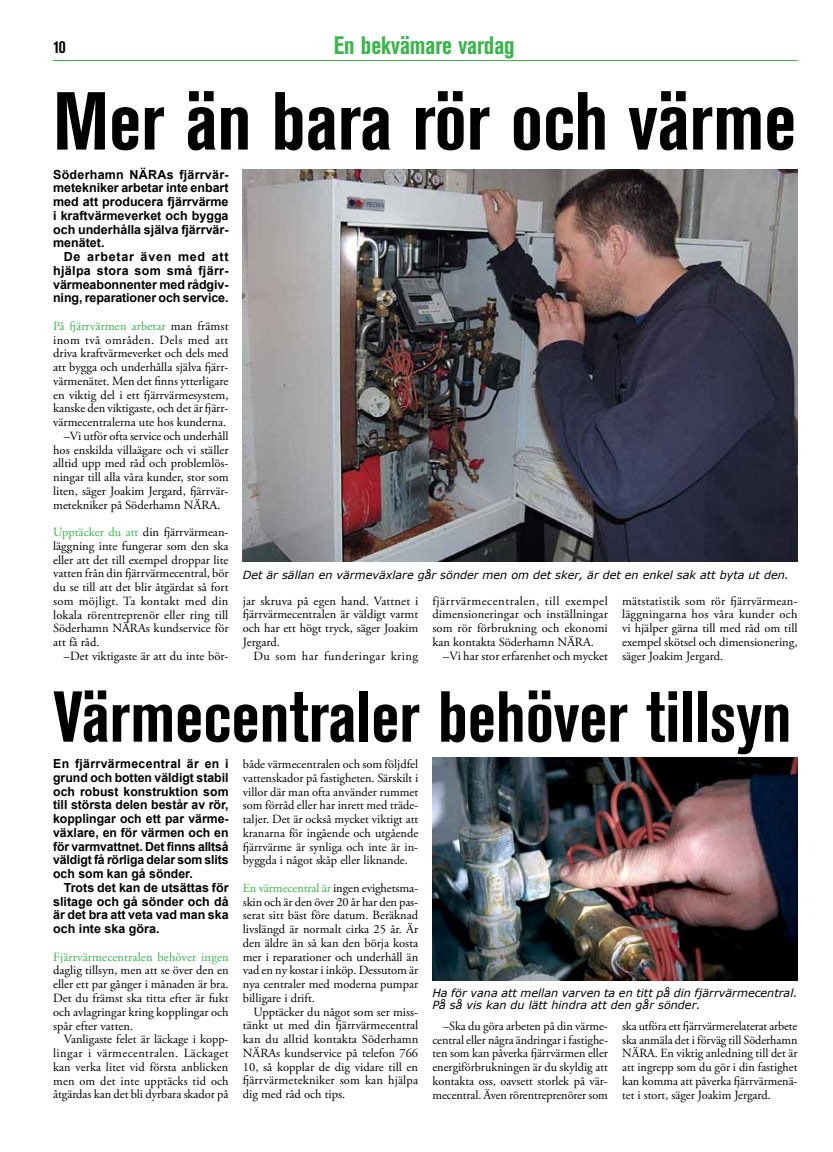
<style>
.page{position:relative;width:833px;height:1152px;background:#fff}
.page>*{position:absolute;margin:0;border:0;box-sizing:border-box;transform-origin:0 0}
.t1{font:700 condensed 81.25px "Akzidenz Grotesk BE";color:#000}
.t2{font:700 condensed 71.25px "Akzidenz Grotesk BE";color:#000}
.t3{font:700 condensed 25px "Akzidenz Grotesk BE";color:#39b54a}
.t4{font:700 condensed 17.5px "Akzidenz Grotesk BE";color:#000}
.t5{font:12.5px/13.8px "Adobe Garamond Pro";color:#000;text-align:justify}
.t6{font:700 12.5px/13.8px "Arial";letter-spacing:-.005em;color:#000;text-align:justify}
.t7{font:12.5px "Adobe Garamond Pro";letter-spacing:.01em;color:#39b54a}
.t8{font:12.5px "Adobe Garamond Pro";letter-spacing:.03em;color:#000}
.t9{font:12.5px "Adobe Garamond Pro";letter-spacing:.035em;color:#000}
.t10{font:italic 11.25px/12.5px "Verdana";color:#000}
.s1{color:#000}
.s2{color:#39b54a}
</style>
<div class="page">
<hr style="left:53px;top:60px;width:744px;height:1px;background:#41ad49">
<img style="left:432px;top:757px;width:365px;height:223px">
<img style="left:243px;top:169px;width:554px;height:392px">
<h3 class="t4" style="left:53px;top:37px;width:14px">10</h3>
<h3 class="t3" style="left:334px;top:31px;width:182px">En bekvämare vardag</h3>
<h1 class="t1" style="left:53px;top:75px;width:744px">Mer än bara rör och värme</h1>
<p class="t6" style="left:53px;top:168px;width:177px">Söderhamn NÄRAs fjärrvär&shy;metekniker arbetar inte enbart med att producera fjärrvärme i kraftvärmeverket och bygga och underhålla själva fjärrvär&shy;menätet.</p>
<p class="t6" style="left:53px;top:250px;width:177px;text-indent:11px">De arbetar även med att hjälpa stora som små fjärr&shy;värmeabonnenter med rådgiv&shy;ning, reparationer och service.</p>
<p class="t7" style="left:53px;top:318px;width:177px">På fjärrvärmen arbetar <span class="s1">man främst</span></p>
<p class="t8" style="left:53px;top:332px;width:177px">inom två områden. Dels med att</p>
<p class="t5" style="left:53px;top:347px;width:177px">driva kraftvärmeverket och dels med</p>
<p class="t5" style="left:53px;top:361px;width:177px">att bygga och underhålla själva fjärr-</p>
<p class="t5" style="left:53px;top:374px;width:177px">värmenätet. Men det finns ytterligare</p>
<p class="t5" style="left:53px;top:388px;width:177px">en viktig del i ett fjärrvärmesystem,</p>
<p class="t5" style="left:53px;top:402px;width:177px">kanske den viktigaste, och det är fjärr-</p>
<p class="t5" style="left:53px;top:416px;width:174px">värmecentralerna ute hos kunderna.</p>
<p class="t5" style="left:64px;top:429px;width:166px">–Vi utför ofta service och underhåll</p>
<p class="t5" style="left:53px;top:443px;width:177px">hos enskilda villaägare och vi ställer</p>
<p class="t5" style="left:53px;top:457px;width:177px">alltid upp med råd och problemlös-</p>
<p class="t5" style="left:53px;top:471px;width:177px">ningar till alla våra kunder, stor som</p>
<p class="t5" style="left:53px;top:484px;width:177px">liten, säger Joakim Jergard, fjärrvär-</p>
<p class="t5" style="left:53px;top:498px;width:169px">metekniker på Söderhamn NÄRA.</p>
<p class="t5" style="left:53px;top:526px;width:177px"><span class="s2">Upptäcker du att</span> din fjärrvärmean&shy;läggning inte fungerar som den ska eller att det till exempel droppar lite vatten från din fjärrvärmecentral, bör du se till att det blir åtgärdat så fort som möjligt. Ta kontakt med din lokala rörentreprenör eller ring till Söderhamn NÄRAs kundservice för att få råd.</p>
<p class="t5" style="left:64px;top:649px;width:166px">–Det viktigaste är att du inte bör-</p>
<p class="t10" style="left:243px;top:569px;width:547px">Det är sällan en värmeväxlare går sönder men om det sker, är det en enkel sak att byta ut den.</p>
<p class="t5" style="left:243px;top:594px;width:177px">jar skruva på egen hand. Vattnet i fjärrvärmecentralen är väldigt varmt och har ett högt tryck, säger Joakim Jergard.</p>
<p class="t9" style="left:253px;top:648px;width:166px">Du som har funderingar kring</p>
<p class="t5" style="left:432px;top:594px;width:177px">fjärrvärmecentralen, till exempel dimensioneringar och inställningar som rör förbrukning och ekonomi kan kontakta Söderhamn NÄRA.</p>
<p class="t5" style="left:443px;top:649px;width:166px">–Vi har stor erfarenhet och mycket</p>
<p class="t5" style="left:622px;top:594px;width:177px">mätstatistik som rör fjärrvärmean&shy;läggningarna hos våra kunder och vi hjälper gärna till med råd om till exempel skötsel och dimensionering, säger Joakim Jergard.</p>
<h2 class="t2" style="left:53px;top:676px;width:740px">Värmecentraler behöver tillsyn</h2>
<p class="t6" style="left:53px;top:757px;width:177px">En fjärrvärmecentral är en i grund och botten väldigt stabil och robust konstruktion som till största delen består av rör, kopplingar och ett par värme&shy;växlare, en för värmen och en för varmvattnet. Det finns alltså väldigt få rörliga delar som slits och som kan gå sönder.</p>
<p class="t6" style="left:53px;top:881px;width:177px;text-indent:11px">Trots det kan de utsättas för slitage och gå sönder och då är det bra att veta vad man ska och inte ska göra.</p>
<p class="t7" style="left:53px;top:949px;width:177px">Fjärrvärmecentralen behöver ingen</p>
<p class="t5" style="left:53px;top:964px;width:177px">daglig tillsyn, men att se över den en eller ett par gånger i månaden är bra.<br>Det du främst ska titta efter är fukt och avlagringar kring kopplingar och spår efter vatten.</p>
<p class="t5" style="left:53px;top:1032px;width:177px;text-indent:11px">Vanligaste felet är läckage i kopp&shy;lingar i värmecentralen. Läckaget kan verka litet vid första anblicken men om det inte upptäcks tid och åtgärdas kan det bli dyrbara skador på</p>
<p class="t5" style="left:243px;top:757px;width:177px">både värmecentralen och som följdfel vattenskador på fastigheten. Särskilt i villor där man ofta använder rummet som förråd eller har inrett med träde&shy;taljer. Det är också mycket viktigt att kranarna för ingående och utgående fjärrvärme är synliga och inte är in&shy;byggda i något skåp eller liknande.</p>
<p class="t5" style="left:243px;top:881px;width:177px"><span class="s2">En värmecentral är</span> ingen evighetsma&shy;skin och är den över 20 år har den pas&shy;serat sitt bäst före datum. Beräknad livslängd är normalt cirka 25 år. Är den äldre än så kan den börja kosta mer i reparationer och underhåll än vad en ny kostar i inköp. Dessutom är nya centraler med moderna pumpar billigare i drift.</p>
<p class="t5" style="left:243px;top:1005px;width:177px;text-indent:11px">Upptäcker du något som ser miss&shy;tänkt ut med din fjärrvärmecentral kan du alltid kontakta Söderhamn NÄRAs kundservice på telefon 766<br>10, så kopplar de dig vidare till en fjärrvärmetekniker som kan hjälpa dig med råd och tips.</p>
<p class="t10" style="left:432px;top:986px;width:366px">Ha för vana att mellan varven ta en titt på din fjärrvärmecentral.<br>På så vis kan du lätt hindra att den går sönder.</p>
<p class="t5" style="left:432px;top:1019px;width:177px;text-indent:11px">–Ska du göra arbeten på din värme&shy;central eller några ändringar i fastighe&shy;ten som kan påverka fjärrvärmen eller energiförbrukningen är du skyldig att kontakta oss, oavsett storlek på vär&shy;mecentral. Även rörentreprenörer som</p>
<p class="t5" style="left:622px;top:1019px;width:177px">ska utföra ett fjärrvärmerelaterat arbete ska anmäla det i förväg till Söderhamn NÄRA. En viktig anledning till det är att ingrepp som du gör i din fastighet kan komma att påverka fjärrvärmenä&shy;tet i stort, säger Joakim Jergard.</p>
</div>
